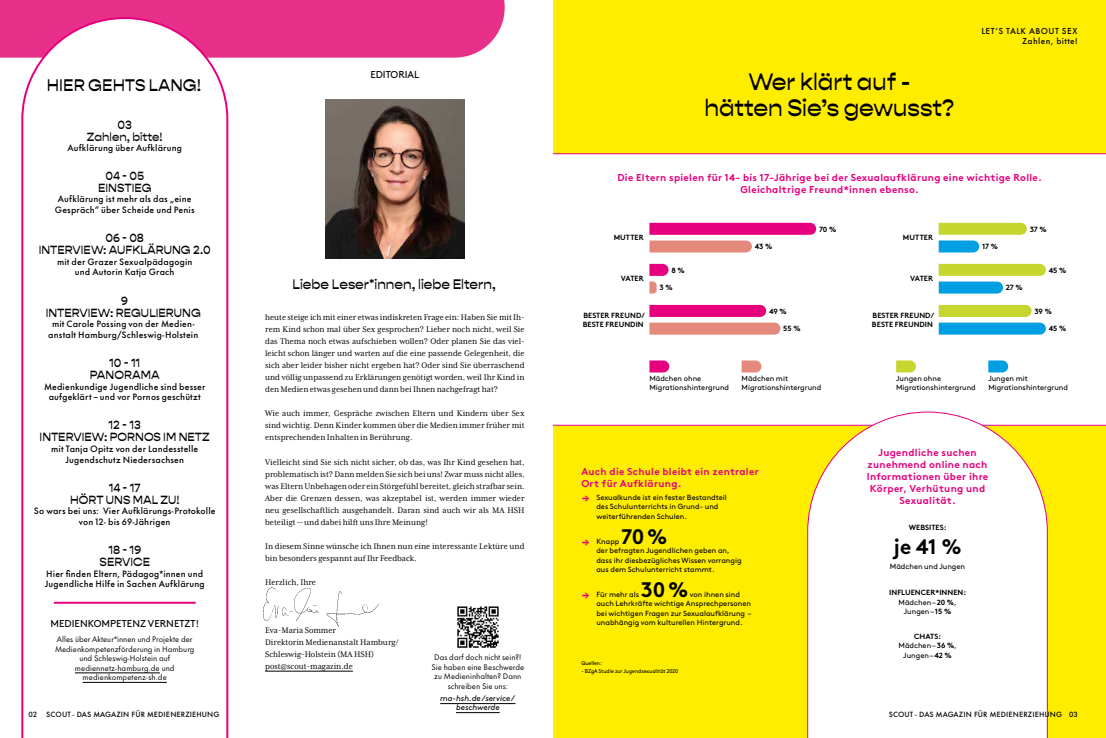
<style>
.page{position:relative;width:1106px;height:738px;background:#fff}
.page>*{position:absolute;margin:0;border:0;box-sizing:border-box;transform-origin:0 0}
.t1{font:500 24px/26px "Gopher Display";color:#000;text-align:center}
.t2{font:700 21px "Brown";letter-spacing:-.01em;color:#000}
.t3{font:500 17px "Gopher Display";letter-spacing:.005em;color:#000}
.t4{font:500 14px "Gopher Display";color:#000}
.t5{font:500 13px "Gopher Display";color:#e6007d}
.t6{font:500 12px/12px "Gopher Display";color:#000;text-align:center}
.t7{font:700 10px/12px "Brown";letter-spacing:.03em;color:#e6007d;text-align:center}
.t8{font:10px "Brown";letter-spacing:.005em;color:#000}
.t9{font:9.3px/12px "Mrs Eaves XL Serif Nar OT";color:#000;text-align:justify}
.t10{font:500 8.5px/10.5px "Futura Now Text";letter-spacing:.015em;color:#000;text-align:center}
.t11{font:500 8px/10px "Futura Now Text";letter-spacing:.055em;color:#000;text-align:right}
.t12{font:italic 8px/9px "Brown";letter-spacing:-.005em;color:#000;text-align:center}
.t13{font:7.5px/9.5px "Brown";color:#000}
.t14{font:7.5px/9.5px "Futura Now Text";color:#000;text-align:center}
.t15{font:700 7.5px/9.5px "Brown";letter-spacing:.005em;color:#000}
.t16{font:500 7px "Futura Now Text";letter-spacing:.01em;color:#000}
.t17{font:5.5px "Brown";color:#000;scale:.95 1}
.s1{font-weight:400}
.s2{font-weight:700}
.s3{font-family:"Gopher Display";font-weight:500;font-size:13px;color:#e6007d}
</style>
<div class="page">
<div style="left:553px;top:0;width:553px;height:737px;background:#ffed00"></div>
<div style="left:553px;top:153px;width:553px;height:273px;background:#fff"></div>
<div style="left:807px;top:411px;width:240px;height:326px;background:#fff"></div>
<div style="left:0;top:0;width:504px;height:58px;background:#e8308a"></div>
<svg style="left:20px;top:16px;width:209px;height:721px"></svg>
<hr style="left:54px;top:601px;width:142px;height:2px;background:#e6007d">
<img style="left:325px;top:99px;width:139px;height:159px">
<hr style="left:265px;top:670px;width:88px;height:1px;background:#000">
<hr style="left:75px;top:672px;width:85px;height:1px;background:#000">
<hr style="left:83px;top:681px;width:84px;height:1px;background:#000">
<svg style="left:649px;top:223px;width:167px;height:29px;background:#ee7baa"></svg>
<svg style="left:649px;top:264px;width:19px;height:29px"></svg>
<svg style="left:649px;top:305px;width:131px;height:29px;background:#eb749c"></svg>
<svg style="left:938px;top:223px;width:88px;height:29px;background:#bbdda6"></svg>
<svg style="left:938px;top:264px;width:107px;height:29px;background:#acd7a4"></svg>
<svg style="left:938px;top:305px;width:107px;height:29px;background:#88caaa"></svg>
<svg style="left:896px;top:360px;width:20px;height:12px"></svg>
<svg style="left:988px;top:360px;width:20px;height:12px"></svg>
<svg style="left:649px;top:360px;width:20px;height:12px"></svg>
<svg style="left:741px;top:360px;width:20px;height:12px"></svg>
<hr style="left:440px;top:702px;width:75px;height:1px;background:#000">
<hr style="left:456px;top:711px;width:43px;height:1px;background:#000">
<img style="left:457px;top:606px;width:42px;height:42px">
<img style="left:263px;top:587px;width:116px;height:40px">
<p class="t11" style="left:981px;top:25px;width:98px">LET’S TALK ABOUT SEX<br>Zahlen, bitte!</p>
<p class="t8" style="left:370px;top:67px;width:50px">EDITORIAL</p>
<h1 class="t1" style="left:704px;top:69px;width:252px">Wer klärt auf -<br>hätten Sie’s gewusst?</h1>
<h3 class="t3" style="left:47px;top:75px;width:156px">HIER GEHTS LANG!</h3>
<p class="t6" style="left:87px;top:118px;width:77px">03<br>Zahlen, bitte!</p>
<p class="t10" style="left:67px;top:142px;width:116px">Aufklärung über Aufklärung</p>
<p class="t6" style="left:98px;top:169px;width:55px">04 - 05<br>EINSTIEG</p>
<p class="t10" style="left:55px;top:193px;width:141px">Aufklärung ist mehr als das „eine<br>Gespräch” über Scheide und Penis</p>
<p class="t6" style="left:39px;top:232px;width:173px">06 - 08<br>INTERVIEW: AUFKLÄRUNG 2.0</p>
<p class="t10" style="left:57px;top:255px;width:137px">mit der Grazer Sexualpädagogin und Autorin Katja Grach</p>
<p class="t7" style="left:617px;top:170px;width:426px">Die Eltern spielen für 14- bis 17-Jährige bei der Sexualaufklärung eine wichtige Rolle.<br>Gleichaltrige Freund*innen ebenso.</p>
<p class="t15" style="left:613px;top:232px;width:32px">MUTTER</p>
<p class="t15" style="left:819px;top:223px;width:19px">70 %</p>
<p class="t15" style="left:1029px;top:223px;width:19px">37 %</p>
<p class="t15" style="left:903px;top:232px;width:32px">MUTTER</p>
<p class="t15" style="left:910px;top:273px;width:24px">VATER</p>
<p class="t15" style="left:872px;top:309px;width:64px">BESTER FREUND/<br>BESTE FREUNDIN</p>
<p class="t15" style="left:754px;top:241px;width:19px">43 %</p>
<p class="t15" style="left:982px;top:241px;width:18px">17 %</p>
<p class="t15" style="left:671px;top:264px;width:15px">8 %</p>
<p class="t15" style="left:659px;top:282px;width:15px">3 %</p>
<p class="t15" style="left:1048px;top:264px;width:19px">45 %</p>
<p class="t15" style="left:621px;top:273px;width:24px">VATER</p>
<h3 class="t4" style="left:293px;top:276px;width:204px">Liebe Leser*innen, liebe Eltern,</h3>
<p class="t15" style="left:1005px;top:282px;width:18px">27 %</p>
<p class="t6" style="left:46px;top:294px;width:157px">9<br>INTERVIEW: REGULIERUNG</p>
<p class="t10" style="left:48px;top:318px;width:151px">mit Carole Possing von der Medien&shy;anstalt Hamburg/Schleswig-Holstein</p>
<p class="t15" style="left:769px;top:305px;width:19px">49 %</p>
<p class="t15" style="left:783px;top:323px;width:19px">55 %</p>
<p class="t15" style="left:1034px;top:305px;width:19px">39 %</p>
<p class="t15" style="left:1048px;top:323px;width:19px">45 %</p>
<p class="t15" style="left:582px;top:309px;width:64px">BESTER FREUND/<br>BESTE FREUNDIN</p>
<p class="t9" style="left:265px;top:311px;width:261px">heute steige ich mit einer etwas indiskreten Frage ein: Haben Sie mit Ih&shy;rem Kind schon mal über Sex gesprochen? Lieber noch nicht, weil Sie das Thema noch etwas aufschieben wollen? Oder planen Sie das viel&shy;leicht schon länger und warten auf die eine passende Gelegenheit, die sich aber leider bisher nicht ergeben hat? Oder sind Sie überraschend und völlig unpassend zu Erklärungen genötigt worden, weil Ihr Kind in den Medien etwas gesehen und dann bei Ihnen nachgefragt hat?</p>
<p class="t9" style="left:265px;top:407px;width:261px">Wie auch immer, Gespräche zwischen Eltern und Kindern über Sex sind wichtig. Denn Kinder kommen über die Medien immer früher mit entsprechenden Inhalten in Berührung.</p>
<p class="t9" style="left:265px;top:455px;width:261px">Vielleicht sind Sie sich nicht sicher, ob das, was Ihr Kind gesehen hat, problematisch ist? Dann melden Sie sich bei uns! Zwar muss nicht alles, was Eltern Unbehagen oder ein Störgefühl bereitet, gleich strafbar sein.<br>Aber die Grenzen dessen, was akzeptabel ist, werden immer wieder neu gesellschaftlich ausgehandelt. Daran sind auch wir als MA HSH beteiligt — und dabei hilft uns Ihre Meinung!</p>
<p class="t9" style="left:265px;top:539px;width:261px">In diesem Sinne wünsche ich Ihnen nun eine interessante Lektüre und bin besonders gespannt auf Ihr Feedback.</p>
<p class="t9" style="left:265px;top:575px;width:52px">Herzlich, Ihre</p>
<p class="t6" style="left:90px;top:357px;width:71px">10 - 11<br>PANORAMA</p>
<p class="t10" style="left:44px;top:380px;width:163px">Medienkundige Jugendliche sind besser aufgeklärt – und vor Pornos geschützt</p>
<p class="t6" style="left:40px;top:419px;width:172px">12 - 13<br>INTERVIEW: PORNOS IM NETZ</p>
<p class="t10" style="left:51px;top:442px;width:149px">mit Tanja Opitz von der Landesstelle<br>Jugendschutz Niedersachsen</p>
<p class="t13" style="left:649px;top:372px;width:81px">Mädchen ohne<br>Migrationshintergrund</p>
<p class="t13" style="left:741px;top:372px;width:81px">Mädchen mit<br>Migrationshintergrund</p>
<p class="t13" style="left:896px;top:372px;width:81px">Jungen ohne<br>Migrationshintergrund</p>
<p class="t13" style="left:988px;top:372px;width:81px">Jungen mit<br>Migrationshintergrund</p>
<p class="t7" style="left:866px;top:444px;width:123px">Jugendliche suchen zunehmend online nach<br>Informationen über ihre<br>Körper, Verhütung und<br>Sexualität.</p>
<p class="t15" style="left:908px;top:521px;width:39px">WEBSITES:</p>
<h2 class="t2" style="left:893px;top:529px;width:70px">je 41 %</h2>
<p class="t13" style="left:890px;top:560px;width:77px">Mädchen und Jungen</p>
<p class="t15" style="left:889px;top:586px;width:78px;text-align:center">INFLUENCER*INNEN:<br><span class="s1">Mädchen –</span> 20 %<span class="s1">,<br>Jungen –</span> 15 %</p>
<p class="t13" style="left:898px;top:630px;width:60px;text-align:center"><span class="s2">CHATS:<br></span>Mädchen – <span class="s2">36 %</span>,<br>Jungen – <span class="s2">42 %</span></p>
<p class="t7" style="left:581px;top:464px;width:179px;text-align:left">Auch die Schule bleibt ein zentraler<br>Ort für Aufklärung.</p>
<p class="t13" style="left:596px;top:491px;width:132px;text-indent:-15px"><span class="s3">→</span> Sexualkunde ist ein fester Bestandteil des Schulunterrichts in Grund- und weiterführenden Schulen.</p>
<h3 class="t5" style="left:581px;top:534px;width:10px">→</h3>
<p class="t13" style="left:596px;top:544px;width:135px">der befragten Jugendlichen geben an,</p>
<p class="t6" style="left:70px;top:481px;width:111px">14 - 17<br>HÖRT UNS MAL ZU!</p>
<p class="t10" style="left:34px;top:505px;width:183px">So wars bei uns: Vier Aufklärungs-Protokolle von 12- bis 69-Jährigen</p>
<p class="t6" style="left:99px;top:544px;width:52px">18 - 19<br>SERVICE</p>
<p class="t10" style="left:45px;top:567px;width:161px;text-align:left">Hier finden Eltern, Pädagog*innen und<br>Jugendliche Hilfe in Sachen Aufklärung</p>
<p class="t8" style="left:50px;top:615px;width:150px">MEDIENKOMPETENZ VERNETZT!</p>
<p class="t14" style="left:55px;top:633px;width:141px">Alles über Akteur*innen und Projekte der<br>Medienkompetenzförderung in Hamburg und Schleswig-Holstein auf mediennetz-hamburg.de und medienkompetenz-sh.de</p>
<p class="t13" style="left:596px;top:535px;width:25px">Knapp</p>
<h2 class="t2" style="left:621px;top:518px;width:48px">70%</h2>
<p class="t13" style="left:596px;top:554px;width:147px">dass ihr diesbezügliches Wissen vorrangig aus dem Schulunterricht stammt.</p>
<p class="t13" style="left:581px;top:588px;width:59px"><span class="s3">→</span> Für mehr als</p>
<h2 class="t2" style="left:641px;top:572px;width:49px">30%</h2>
<p class="t13" style="left:596px;top:588px;width:156px;text-indent:93px">von ihnen sind auch Lehrkräfte wichtige Ansprechpersonen bei wichtigen Fragen zur Sexualaufklärung – unabhängig vom kulturellen Hintergrund.</p>
<p class="t9" style="left:265px;top:623px;width:135px;text-align:left">Eva-Maria Sommer<br>Direktorin Medienanstalt Hamburg/<br>Schleswig-Holstein (MA HSH) post@scout-magazin.de</p>
<p class="t14" style="left:431px;top:651px;width:94px">Das darf doch nicht sein?!<br>Sie haben eine Beschwerde zu Medieninhalten? Dann schreiben Sie uns:</p>
<p class="t12" style="left:440px;top:692px;width:77px">ma-hsh.de/service/ beschwerde</p>
<p class="t17" style="left:581px;top:658px;width:23px">Quellen:</p>
<p class="t17" style="left:581px;top:665px;width:103px">- BZgA Studie zur Jugendsexualität 2020</p>
<p class="t16" style="left:28px;top:707px;width:10px">02</p>
<p class="t16" style="left:46px;top:707px;width:175px">SCOUT - DAS MAGAZIN FÜR MEDIENERZIEHUNG</p>
<p class="t16" style="left:888px;top:707px;width:190px">SCOUT - DAS MAGAZIN FÜR MEDIENERZIEHUNG 03</p>
</div>
